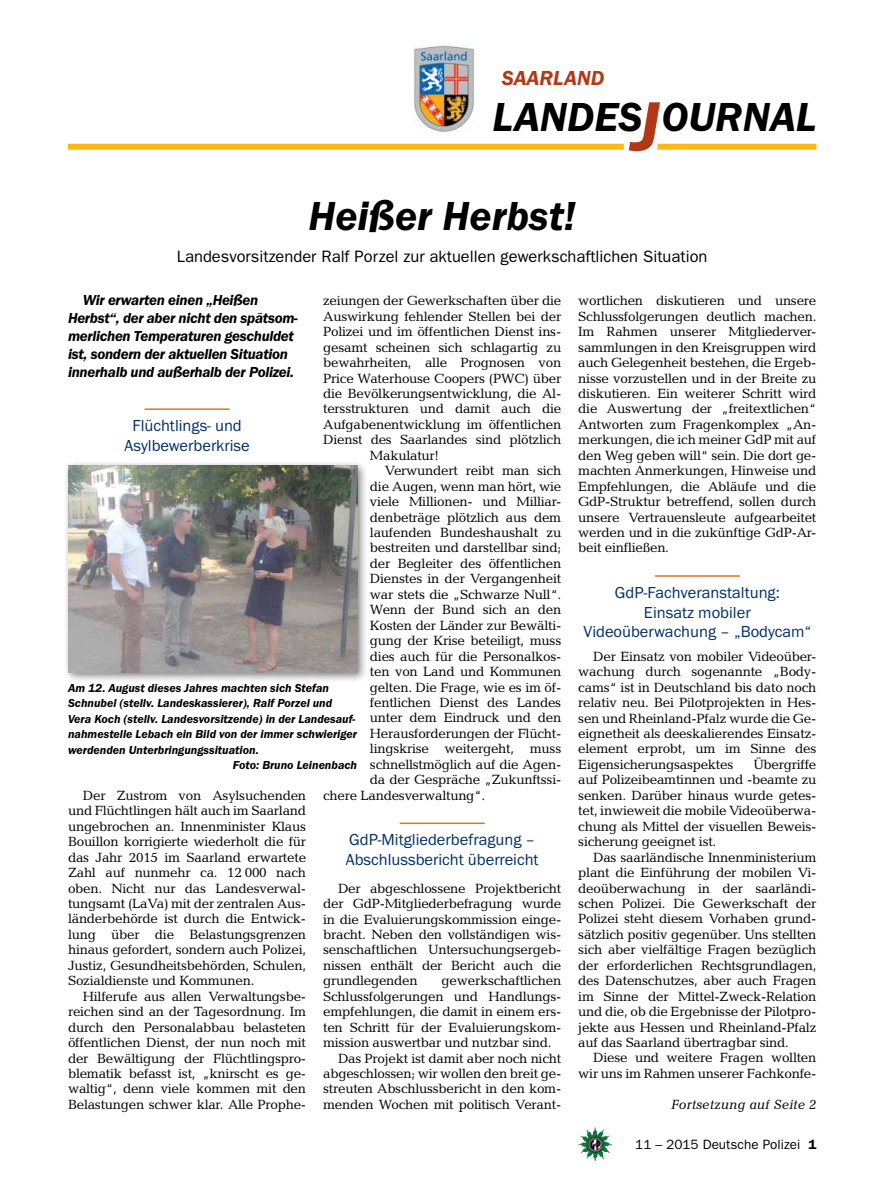
<style>
.page{position:relative;width:893px;height:1191px;background:#fff}
.page>*{position:absolute;margin:0;border:0;box-sizing:border-box;transform-origin:0 0}
.t1{font:italic 600 42px "Franklin Gothic Itc T";color:#000}
.t2{font:italic 600 21px "Franklin Gothic Itc T";color:#b33916}
.t3{font:16.5px/19.5px "Franklin Gothic Itc T";color:#002f67;text-align:center}
.t4{font:16.5px "Franklin Gothic";color:#000}
.t5{font:italic 600 15px/18px "Franklin Gothic Itc T";letter-spacing:-.02em;color:#000}
.t6{font:13.5px/15.5px "Candida";letter-spacing:-.02em;color:#000;text-align:justify}
.t7{font:13.5px "Franklin Gothic";color:#000}
.t8{font:italic 13.5px "Candida";color:#000}
.t9{font:italic 600 12px "Franklin Gothic Itc T";color:#000}
.s1{font-size:72px;color:#b33916}
.s2{font-weight:600}
</style>
<div class="page">
<img style="left:578px;top:1127px;width:17px;height:25px">
<img style="left:414px;top:45px;width:60px;height:87px">
<div style="left:657px;top:144px;width:159px;height:6px;background:#fdb913"></div>
<div style="left:68px;top:144px;width:556px;height:6px;background:#fdb913"></div>
<div style="left:63px;top:460px;width:305px;height:223px;background:#000;opacity:.5"></div>
<img style="left:68px;top:466px;width:289px;height:206px">
<hr style="left:145px;top:408px;width:85px;height:2px;background:#de761c">
<hr style="left:400px;top:822px;width:85px;height:2px;background:#de761c">
<hr style="left:655px;top:575px;width:85px;height:2px;background:#de761c">
<h2 class="t2" style="left:502px;top:66px;width:104px">SAARLAND</h2>
<h1 class="t1" style="left:492px;top:93px;width:325px">LANDES<span class="s1">J</span>OURNAL</h1>
<h1 class="t1" style="left:309px;top:192px;width:269px">Heißer Herbst!</h1>
<p class="t4" style="left:177px;top:247px;width:532px">Landesvorsitzender Ralf Porzel zur aktuellen gewerkschaftlichen Situation</p>
<p class="t6" style="left:323px;top:293px;width:240px">zeiungen der Gewerkschaften über die</p>
<p class="t6" style="left:323px;top:308px;width:240px">Auswirkung fehlender Stellen bei der</p>
<p class="t6" style="left:323px;top:324px;width:240px">Polizei und im öffentlichen Dienst ins-</p>
<p class="t6" style="left:323px;top:339px;width:240px">gesamt scheinen sich schlagartig zu</p>
<p class="t6" style="left:323px;top:355px;width:240px">bewahrheiten, alle Prognosen von</p>
<p class="t6" style="left:323px;top:370px;width:240px">Price Waterhouse Coopers (PWC) über</p>
<p class="t6" style="left:323px;top:386px;width:240px">die Bevölkerungsentwicklung, die Al-</p>
<p class="t6" style="left:323px;top:401px;width:240px">tersstrukturen und damit auch die</p>
<p class="t6" style="left:323px;top:416px;width:240px">Aufgabenentwicklung im öffentlichen</p>
<p class="t6" style="left:323px;top:432px;width:240px">Dienst des Saarlandes sind plötzlich</p>
<p class="t6" style="left:370px;top:447px;width:71px">Makulatur!</p>
<p class="t6" style="left:385px;top:463px;width:178px">Verwundert reibt man sich</p>
<p class="t6" style="left:370px;top:478px;width:193px">die Augen, wenn man hört, wie</p>
<p class="t6" style="left:370px;top:494px;width:193px">viele Millionen- und Milliar-</p>
<p class="t6" style="left:370px;top:509px;width:193px">denbeträge plötzlich aus dem</p>
<p class="t6" style="left:370px;top:525px;width:193px">laufenden Bundeshaushalt zu</p>
<p class="t6" style="left:370px;top:540px;width:193px">bestreiten und darstellbar sind;</p>
<p class="t6" style="left:370px;top:555px;width:193px">der Begleiter des öffentlichen</p>
<p class="t6" style="left:370px;top:571px;width:193px">Dienstes in der Vergangenheit</p>
<p class="t6" style="left:370px;top:586px;width:193px">war stets die „Schwarze Null“.</p>
<p class="t6" style="left:370px;top:602px;width:193px">Wenn der Bund sich an den</p>
<p class="t6" style="left:370px;top:617px;width:193px">Kosten der Länder zur Bewälti-</p>
<p class="t6" style="left:370px;top:633px;width:193px">gung der Krise beteiligt, muss</p>
<p class="t6" style="left:370px;top:648px;width:193px">dies auch für die Personalkos-</p>
<p class="t6" style="left:370px;top:664px;width:193px">ten von Land und Kommunen</p>
<p class="t6" style="left:370px;top:679px;width:193px">gelten. Die Frage, wie es im öf-</p>
<p class="t6" style="left:370px;top:694px;width:193px">fentlichen Dienst des Landes</p>
<p class="t6" style="left:370px;top:710px;width:193px">unter dem Eindruck und den</p>
<p class="t6" style="left:370px;top:725px;width:193px">Herausforderungen der Flücht-</p>
<p class="t6" style="left:370px;top:741px;width:193px">lingskrise weitergeht, muss</p>
<p class="t6" style="left:370px;top:756px;width:193px">schnellstmöglich auf die Agen-</p>
<p class="t6" style="left:370px;top:772px;width:193px">da der Gespräche „Zukunftssi-</p>
<p class="t6" style="left:323px;top:787px;width:164px">chere Landesverwaltung“.</p>
<p class="t3" style="left:346px;top:830px;width:194px;text-align:left">GdP-Mitgliederbefragung –<br>Abschlussbericht überreicht</p>
<p class="t6" style="left:323px;top:880px;width:240px;text-indent:15px">Der abgeschlossene Projektbericht der GdP-Mitgliederbefragung wurde in die Evaluierungskommission einge&shy;bracht. Neben den vollständigen wis&shy;senschaftlichen Untersuchungsergeb&shy;nissen enthält der Bericht auch die grundlegenden</p>
<p class="t5" style="left:68px;top:291px;width:231px;text-indent:15px">Wir erwarten einen „Heißen Herbst“, der aber nicht den spätsom&shy;merlichen Temperaturen geschuldet ist, sondern der aktuellen Situation innerhalb und außerhalb der Polizei.</p>
<p class="t6" style="left:578px;top:293px;width:240px">wortlichen diskutieren und unsere Schlussfolgerungen deutlich machen.<br>Im Rahmen unserer Mitgliederver&shy;sammlungen in den Kreisgruppen wird auch Gelegenheit bestehen, die Ergeb&shy;nisse vorzustellen und in der Breite zu diskutieren. Ein weiterer Schritt wird die Auswertung der „freitextlichen“ Antworten zum Fragenkomplex „An&shy;merkungen, die ich meiner GdP mit auf den Weg geben will“ sein. Die dort ge&shy;machten Anmerkungen, Hinweise und Empfehlungen, die Abläufe und die GdP-Struktur betreffend, sollen durch unsere Vertrauensleute aufgearbeitet werden und in die zukünftige GdP-Ar&shy;beit einfließen.</p>
<p class="t3" style="left:583px;top:582px;width:229px">GdP-Fachveranstaltung:<br>Einsatz mobiler<br>Videoüberwachung – „Bodycam“</p>
<p class="t6" style="left:578px;top:648px;width:240px;text-indent:15px">Der Einsatz von mobiler Videoüber&shy;wachung durch sogenannte „Body&shy;cams“ ist in Deutschland bis dato noch relativ neu. Bei Pilotprojekten in Hes&shy;sen und Rheinland-Pfalz wurde die Ge&shy;eignetheit als deeskalierendes Einsatz&shy;element erprobt, um im Sinne des Eigensicherungsaspektes</p>
<p class="t3" style="left:124px;top:416px;width:127px">Flüchtlings- und<br>Asylbewerberkrise</p>
<p class="t9" style="left:68px;top:680px;width:263px">Am 12. August dieses Jahres machten sich Stefan</p>
<p class="t9" style="left:68px;top:696px;width:266px">Schnubel (stellv. Landeskassierer), Ralf Porzel und</p>
<p class="t9" style="left:68px;top:711px;width:289px">Vera Koch (stellv. Landesvorsitzende) in der Landesauf-</p>
<p class="t9" style="left:68px;top:727px;width:291px">nahmestelle Lebach ein Bild von der immer schwieriger</p>
<p class="t9" style="left:68px;top:742px;width:192px">werdenden Unterbringungssituation.</p>
<p class="t9" style="left:233px;top:758px;width:126px">Foto: Bruno Leinenbach</p>
<p class="t6" style="left:578px;top:756px;width:240px;text-indent:175px">Übergriffe auf Polizeibeamtinnen und -beamte zu senken. Darüber hinaus wurde getes&shy;tet, inwieweit die mobile Videoüberwa&shy;chung als Mittel der visuellen Beweis&shy;sicherung geeignet ist.</p>
<p class="t6" style="left:578px;top:849px;width:240px;text-indent:15px">Das saarländische Innenministerium plant die Einführung der mobilen Vi&shy;deoüberwachung in der saarländi&shy;schen Polizei. Die Gewerkschaft der Polizei steht diesem Vorhaben grund&shy;sätzlich positiv gegenüber. Uns stellten sich aber vielfältige Fragen bezüglich der erforderlichen Rechtsgrundlagen, des Datenschutzes, aber auch Fragen im Sinne der Mittel-Zweck-Relation und die, ob die Ergebnisse der Pilotpro&shy;jekte aus Hessen und Rheinland-Pfalz auf das Saarland übertragbar sind.</p>
<p class="t6" style="left:578px;top:1050px;width:240px;text-align:right">Diese und weitere Fragen wollten wir uns im Rahmen unserer Fachkonfe-</p>
<p class="t8" style="left:671px;top:1096px;width:147px">Fortsetzung auf Seite 2</p>
<p class="t6" style="left:68px;top:787px;width:240px;text-indent:15px">Der Zustrom von Asylsuchenden und Flüchtlingen hält auch im Saarland ungebrochen an. Innenminister Klaus Bouillon korrigierte wiederholt die für das Jahr 2015 im Saarland erwartete Zahl auf nunmehr ca. 12 000 nach oben. Nicht nur das Landesverwal&shy;tungsamt (LaVa) mit der zentralen Aus&shy;länderbehörde ist durch die Entwick&shy;lung über die Belastungsgrenzen hinaus gefordert, sondern auch Polizei, Justiz, Gesundheitsbehörden, Schulen, Sozialdienste und Kommunen.</p>
<p class="t6" style="left:68px;top:988px;width:240px;text-indent:15px">Hilferufe aus allen Verwaltungsbe&shy;reichen sind an der Tagesordnung. Im durch den Personalabbau belasteten öffentlichen Dienst, der nun noch mit der Bewältigung der Flüchtlingspro&shy;blematik befasst ist, „knirscht es ge&shy;waltig“, denn viele kommen mit den Belastungen schwer klar. Alle Prophe-</p>
<p class="t6" style="left:442px;top:973px;width:121px">gewerkschaftlichen</p>
<p class="t6" style="left:323px;top:988px;width:240px">Schlussfolgerungen und Handlungs-</p>
<p class="t6" style="left:323px;top:1004px;width:240px">empfehlungen, die damit in einem ers-</p>
<p class="t6" style="left:323px;top:1019px;width:240px">ten Schritt für der Evaluierungskom-</p>
<p class="t6" style="left:323px;top:1034px;width:230px">mission auswertbar und nutzbar sind.</p>
<p class="t6" style="left:338px;top:1050px;width:225px">Das Projekt ist damit aber noch nicht</p>
<p class="t6" style="left:323px;top:1065px;width:240px">abgeschlossen; wir wollen den breit ge-</p>
<p class="t6" style="left:323px;top:1081px;width:240px">streuten Abschlussbericht in den kom-</p>
<p class="t6" style="left:323px;top:1096px;width:240px">menden Wochen mit politisch Verant-</p>
<p class="t7" style="left:635px;top:1136px;width:183px">11 – 2015 Deutsche Polizei <span class="s2">1</span></p>
</div>
